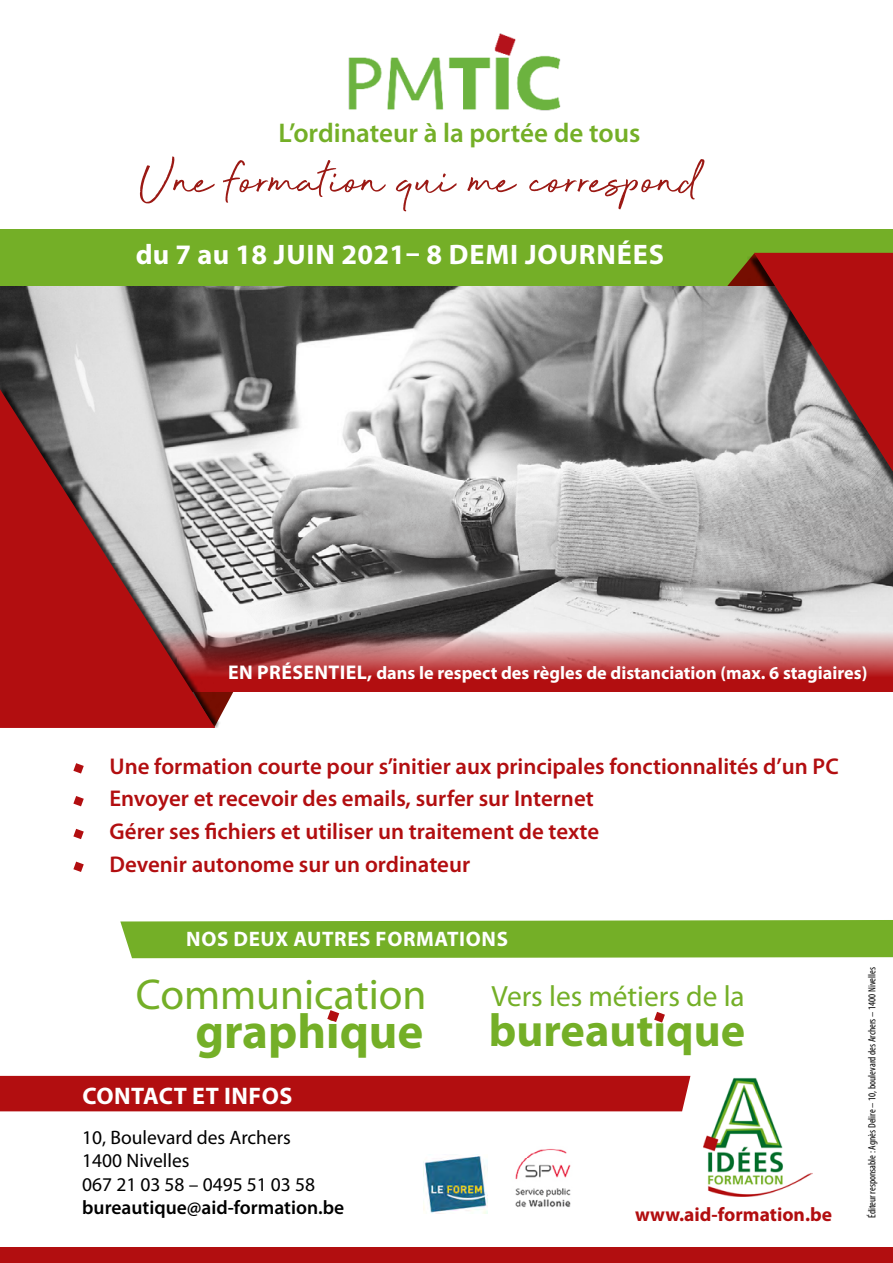
<style>
.page{position:relative;width:893px;height:1263px;background:#fff}
.page>*{position:absolute;margin:0;border:0;box-sizing:border-box;transform-origin:0 0}
.t1{font:62.55px "Beyond Infinity";color:#9b1914}
.t2{font:700 49.05px "Myriad Pro";color:#74af27}
.t3{font:700 46.35px "Myriad Pro";color:#74af27}
.t4{font:43.35px "Myriad Pro";color:#74af27}
.t5{font:29.4px "Myriad Pro";color:#74af27}
.t6{font:700 28.35px "Myriad Pro";letter-spacing:.03em;color:#fff}
.t7{font:600 27.15px "Myriad Pro";color:#74af27}
.t8{font:700 24px "Myriad Pro";letter-spacing:.02em;color:#fff}
.t9{font:600 22.8px/32.8px "Myriad Pro";color:#b20e10}
.t10{font:700 21px "Myriad Pro";letter-spacing:.03em;color:#fff}
.t11{font:19.5px/23.4px "Myriad Pro";color:#000}
.t12{font:600 19.5px "Myriad Pro";color:#000}
.t13{font:700 19.5px "Myriad Pro";color:#b20e10}
.t14{font:700 18.15px "Myriad Pro";color:#fff}
.t15{font:condensed 10.5px "Myriad Pro";color:#000}
.s1{font-size:19.8px}
</style>
<div class="page">
<div style="left:0;top:229px;width:893px;height:81px;background:#74af27"></div>
<svg style="left:221px;top:692px;width:13px;height:23px"></svg>
<img style="left:0;top:286px;width:747px;height:218px">
<svg style="left:654px;top:1012px;width:11px;height:10px"></svg>
<div style="left:120px;top:920px;width:773px;height:38px;background:#74af27"></div>
<img style="left:348px;top:33px;width:213px;height:78px">
<div style="left:0;top:1247px;width:893px;height:16px;background:#b20e10"></div>
<svg style="left:327px;top:1010px;width:12px;height:12px"></svg>
<div style="left:0;top:1076px;width:690px;height:35px;background:#b20e10"></div>
<img style="left:703px;top:1077px;width:109px;height:119px">
<img style="left:424px;top:1154px;width:63px;height:60px">
<img style="left:515px;top:1149px;width:56px;height:58px">
<svg style="left:73px;top:763px;width:11px;height:10px"></svg>
<svg style="left:73px;top:796px;width:11px;height:10px"></svg>
<svg style="left:73px;top:829px;width:11px;height:10px"></svg>
<svg style="left:73px;top:862px;width:11px;height:10px"></svg>
<svg style="left:221px;top:504px;width:672px;height:188px;background:#ab8686"></svg>
<div style="left:0;top:383px;width:221px;height:345px;background:#000;opacity:.75"></div>
<svg style="left:0;top:389px;width:215px;height:339px;background:#b15c5d"></svg>
<div style="left:747px;top:256px;width:146px;height:339px;background:#000;opacity:.75"></div>
<svg style="left:715px;top:253px;width:178px;height:219px;background:#ad6d6b"></svg>
<p class="t7" style="left:279px;top:116px;width:363px">L’ordinateur à la portée de tous</p>
<h1 class="t1" style="left:138px;top:148px;width:564px">Une formation qui me correspond</h1>
<p class="t6" style="left:136px;top:236px;width:530px">du 7 au 18 JUIN 2021– 8 DEMI JOURNÉES</p>
<p class="t14" style="left:228px;top:661px;width:641px"><span class="s1">EN PRÉSENTIEL,</span> dans le respect des règles de distanciation (max. 6 stagiaires)</p>
<p class="t9" style="left:110px;top:749px;width:731px">Une formation courte pour s’initier aux principales fonctionnalités d’un PC Envoyer et recevoir des emails, surfer sur Internet<br>Gérer ses fichiers et utiliser un traitement de texte<br>Devenir autonome sur un ordinateur</p>
<p class="t10" style="left:186px;top:925px;width:323px">NOS DEUX AUTRES FORMATIONS</p>
<h3 class="t4" style="left:136px;top:967px;width:292px">Communication</h3>
<h2 class="t2" style="left:195px;top:999px;width:230px">graphique</h2>
<p class="t8" style="left:82px;top:1080px;width:211px">CONTACT ET INFOS</p>
<p class="t11" style="left:82px;top:1125px;width:234px">10, Boulevard des Archers<br>1400 Nivelles<br>067 21 03 58 – 0495 51 03 58</p>
<p class="t12" style="left:82px;top:1195px;width:264px">bureautique@aid-formation.be</p>
<p class="t5" style="left:492px;top:978px;width:255px">Vers les métiers de la</p>
<h3 class="t3" style="left:489px;top:1000px;width:258px">bureautique</h3>
<p class="t13" style="left:635px;top:1202px;width:199px">www.aid-formation.be</p>
<p class="t15" style="left:865px;top:1218px;width:252px;rotate:-90deg">Éditeur responsable : Agnès Delire – 10, boulevard des Archers – 1400 Nivelles</p>
</div>
